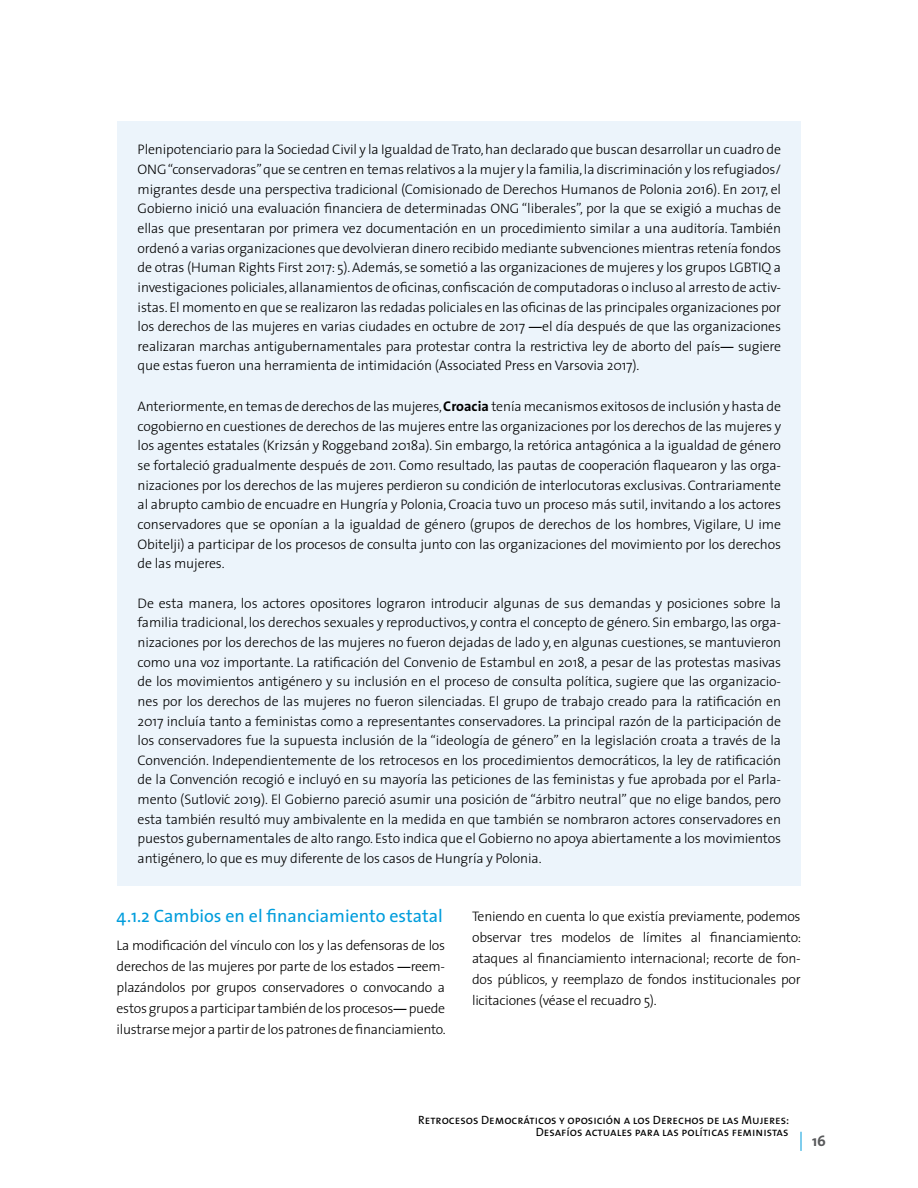
<style>
.page{position:relative;width:918px;height:1188px;background:#fff}
.page>*{position:absolute;margin:0;border:0;box-sizing:border-box;transform-origin:0 0}
.t1{font:18px "The Sans";color:#009ddc}
.t2{font:700 15px "The Sans";color:#58595b}
.t3{font:300 13.8px/19.6px "The Sans";letter-spacing:-.01em;color:#000;text-align:justify}
.t4{font:12px/12px "The Sans Caps";color:#000;text-align:right}
.s1{font-family:"Times New Roman";font-weight:400}
.s2{font-weight:700;font-size:14.25px}
</style>
<div class="page">
<svg style="left:801px;top:1132px;width:1px;height:19px"></svg>
<div style="left:117px;top:122px;width:684px;height:764px;background:#ecf4fb"></div>
<p class="t3" style="left:138px;top:139px;width:645px">Plenipotenciario para la Sociedad Civil y la Igualdad de Trato, han declarado que buscan desarrollar un cuadro de ONG “conservadoras” que se centren en temas relativos a la mujer y la familia, la discriminación y los refugiados/ migrantes desde una perspectiva tradicional (Comisionado de Derechos Humanos de Polonia 2016). En 2017, el Gobierno inició una evaluación financiera de determinadas ONG “liberales”, por la que se exigió a muchas de ellas que presentaran por primera vez documentación en un procedimiento similar a una auditoría. También ordenó a varias organizaciones que devolvieran dinero recibido mediante subvenciones mientras retenía fondos de otras (Human Rights First 2017: 5). Además, se sometió a las organizaciones de mujeres y los grupos LGBTIQ a investigaciones policiales, allanamientos de oficinas, confiscación de computadoras o incluso al arresto de activ&shy;istas. El momento en que se realizaron las redadas policiales en las oficinas de las principales organizaciones por los derechos de las mujeres en varias ciudades en octubre de 2017 <span class="s1">―</span>el día después de que las organizaciones realizaran marchas antigubernamentales para protestar contra la restrictiva ley de aborto del país<span class="s1">―</span> sugiere que estas fueron una herramienta de intimidación (Associated Press en Varsovia 2017).</p>
<p class="t3" style="left:138px;top:396px;width:645px">Anteriormente, en temas de derechos de las mujeres, <span class="s2">Croacia</span> tenía mecanismos exitosos de inclusión y hasta de cogobierno en cuestiones de derechos de las mujeres entre las organizaciones por los derechos de las mujeres y los agentes estatales (Krizsán y Roggeband 2018a). Sin embargo, la retórica antagónica a la igualdad de género se fortaleció gradualmente después de 2011. Como resultado, las pautas de cooperación flaquearon y las orga&shy;nizaciones por los derechos de las mujeres perdieron su condición de interlocutoras exclusivas. Contrariamente al abrupto cambio de encuadre en Hungría y Polonia, Croacia tuvo un proceso más sutil, invitando a los actores conservadores que se oponían a la igualdad de género (grupos de derechos de los hombres, Vigilare, U ime Obitelji) a participar de los procesos de consulta junto con las organizaciones del movimiento por los derechos de las mujeres.</p>
<p class="t3" style="left:138px;top:593px;width:645px">De esta manera, los actores opositores lograron introducir algunas de sus demandas y posiciones sobre la familia tradicional, los derechos sexuales y reproductivos, y contra el concepto de género. Sin embargo, las orga&shy;nizaciones por los derechos de las mujeres no fueron dejadas de lado y, en algunas cuestiones, se mantuvieron como una voz importante. La ratificación del Convenio de Estambul en 2018, a pesar de las protestas masivas de los movimientos antigénero y su inclusión en el proceso de consulta política, sugiere que las organizacio&shy;nes por los derechos de las mujeres no fueron silenciadas. El grupo de trabajo creado para la ratificación en 2017 incluía tanto a feministas como a representantes conservadores. La principal razón de la participación de los conservadores fue la supuesta inclusión de la “ideología de género” en la legislación croata a través de la Convención. Independientemente de los retrocesos en los procedimientos democráticos, la ley de ratificación de la Convención recogió e incluyó en su mayoría las peticiones de las feministas y fue aprobada por el Parla&shy;mento (Sutlovi´c 2019). El Gobierno pareció asumir una posición de “árbitro neutral” que no elige bandos, pero esta también resultó muy ambivalente en la medida en que también se nombraron actores conservadores en puestos gubernamentales de alto rango. Esto indica que el Gobierno no apoya abiertamente a los movimientos antigénero, lo que es muy diferente de los casos de Hungría y Polonia.</p>
<h1 class="t1" style="left:117px;top:901px;width:328px">4.1.2 Cambios en el financiamiento estatal</h1>
<p class="t3" style="left:117px;top:934px;width:331px;line-height:21px">La modificación del vínculo con los y las defensoras de los derechos de las mujeres por parte de los estados <span class="s1">―</span>reem&shy;plazándolos por grupos conservadores o convocando a estos grupos a participar también de los procesos<span class="s1">―</span> puede ilustrarse mejor a partir de los patrones de financiamiento.</p>
<p class="t3" style="left:472px;top:905px;width:331px;line-height:21px">Teniendo en cuenta lo que existía previamente, podemos observar tres modelos de límites al financiamiento: ataques al financiamiento internacional; recorte de fon&shy;dos públicos, y reemplazo de fondos institucionales por licitaciones (véase el recuadro 5).</p>
<p class="t4" style="left:418px;top:1113px;width:372px">Retrocesos Democráticos y oposición a los Derechos de las Mujeres:<br>Desafíos actuales para las políticas feministas</p>
<p class="t2" style="left:812px;top:1129px;width:15px">16</p>
</div>
